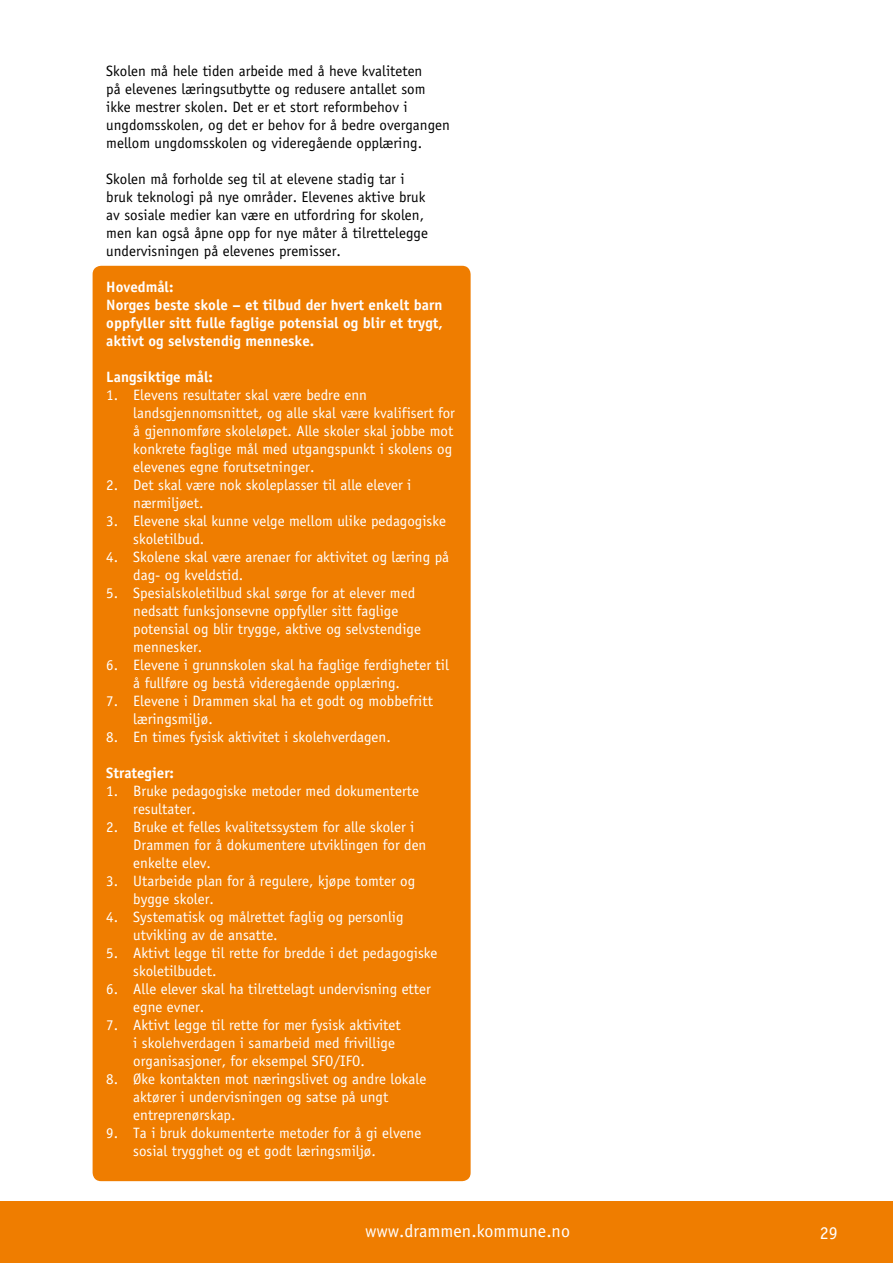
<style>
.page{position:relative;width:893px;height:1263px;background:#fff}
.page>*{position:absolute;margin:0;border:0;box-sizing:border-box;transform-origin:0 0}
.t1{font:18px "Officina Sans";color:#fff}
.t2{font:15px/18px "Officina Sans";color:#fff}
.t3{font:15px/18px "Officina Sans";color:#000}
.t4{font:700 15px/18px "Officina Sans";color:#fff}
</style>
<div class="page">
<div style="left:0;top:1202px;width:893px;height:61px;background:#ef7d00"></div>
<div style="left:93px;top:266px;width:378px;height:915px;background:#ef7d00;border-radius:9px"></div>
<p class="t3" style="left:106px;top:62px;width:345px">Skolen må hele tiden arbeide med å heve kvaliteten<br>på elevenes læringsutbytte og redusere antallet som ikke mestrer skolen. Det er et stort reformbehov i ungdomsskolen, og det er behov for å bedre overgangen mellom ungdomsskolen og videregående opplæring.</p>
<p class="t3" style="left:106px;top:170px;width:323px">Skolen må forholde seg til at elevene stadig tar i bruk teknologi på nye områder. Elevenes aktive bruk av sosiale medier kan være en utfordring for skolen, men kan også åpne opp for nye måter å tilrettelegge undervisningen på elevenes premisser.</p>
<p class="t4" style="left:106px;top:278px;width:338px">Hovedmål:<br>Norges beste skole – et tilbud der hvert enkelt barn oppfyller sitt fulle faglige potensial og blir et trygt, aktivt og selvstendig menneske.</p>
<p class="t4" style="left:106px;top:368px;width:108px">Langsiktige mål:</p>
<p class="t2" style="left:133px;top:386px;width:323px;text-indent:-27px">1. Elevens resultater skal være bedre enn landsgjennomsnittet, og alle skal være kvalifisert for å gjennomføre skoleløpet. Alle skoler skal jobbe mot konkrete faglige mål med utgangspunkt i skolens og elevenes egne forutsetninger.</p>
<p class="t2" style="left:133px;top:476px;width:280px;text-indent:-27px">2. Det skal være nok skoleplasser til alle elever i nærmiljøet.</p>
<p class="t2" style="left:133px;top:512px;width:314px;text-indent:-27px">3. Elevene skal kunne velge mellom ulike pedagogiske skoletilbud.</p>
<p class="t2" style="left:133px;top:548px;width:317px;text-indent:-27px">4. Skolene skal være arenaer for aktivitet og læring på dag- og kveldstid.</p>
<p class="t2" style="left:133px;top:584px;width:289px;text-indent:-27px">5. Spesialskoletilbud skal sørge for at elever med nedsatt funksjonsevne oppfyller sitt faglige potensial og blir trygge, aktive og selvstendige mennesker.</p>
<p class="t2" style="left:133px;top:656px;width:317px;text-indent:-27px">6. Elevene i grunnskolen skal ha faglige ferdigheter til å fullføre og bestå videregående opplæring.</p>
<p class="t2" style="left:133px;top:692px;width:301px;text-indent:-27px">7. Elevene i Drammen skal ha et godt og mobbefritt læringsmiljø.</p>
<p class="t2" style="left:106px;top:728px;width:286px">8. En times fysisk aktivitet i skolehverdagen.</p>
<p class="t4" style="left:106px;top:764px;width:69px">Strategier:</p>
<p class="t2" style="left:133px;top:782px;width:287px;text-indent:-27px">1. Bruke pedagogiske metoder med dokumenterte resultater.</p>
<p class="t2" style="left:133px;top:818px;width:295px;text-indent:-27px">2. Bruke et felles kvalitetssystem for alle skoler i<br>Drammen for å dokumentere utviklingen for den enkelte elev.</p>
<p class="t2" style="left:133px;top:872px;width:283px;text-indent:-27px">3. Utarbeide plan for å regulere, kjøpe tomter og bygge skoler.</p>
<p class="t2" style="left:133px;top:908px;width:272px;text-indent:-27px">4. Systematisk og målrettet faglig og personlig utvikling av de ansatte.</p>
<p class="t2" style="left:133px;top:944px;width:306px;text-indent:-27px">5. Aktivt legge til rette for bredde i det pedagogiske skoletilbudet.</p>
<p class="t2" style="left:133px;top:980px;width:299px;text-indent:-27px">6. Alle elever skal ha tilrettelagt undervisning etter egne evner.</p>
<p class="t2" style="left:133px;top:1016px;width:269px;text-indent:-27px">7. Aktivt legge til rette for mer fysisk aktivitet i skolehverdagen i samarbeid med frivillige organisasjoner, for eksempel SFO/IFO.</p>
<p class="t2" style="left:133px;top:1070px;width:295px;text-indent:-27px">8. Øke kontakten mot næringslivet og andre lokale aktører i undervisningen og satse på ungt entreprenørskap.</p>
<p class="t2" style="left:133px;top:1124px;width:290px;text-indent:-27px">9. Ta i bruk dokumenterte metoder for å gi elvene sosial trygghet og et godt læringsmiljø.</p>
<p class="t1" style="left:365px;top:1220px;width:206px">www.drammen.kommune.no</p>
<p class="t1" style="left:820px;top:1222px;width:19px">29</p>
</div>
